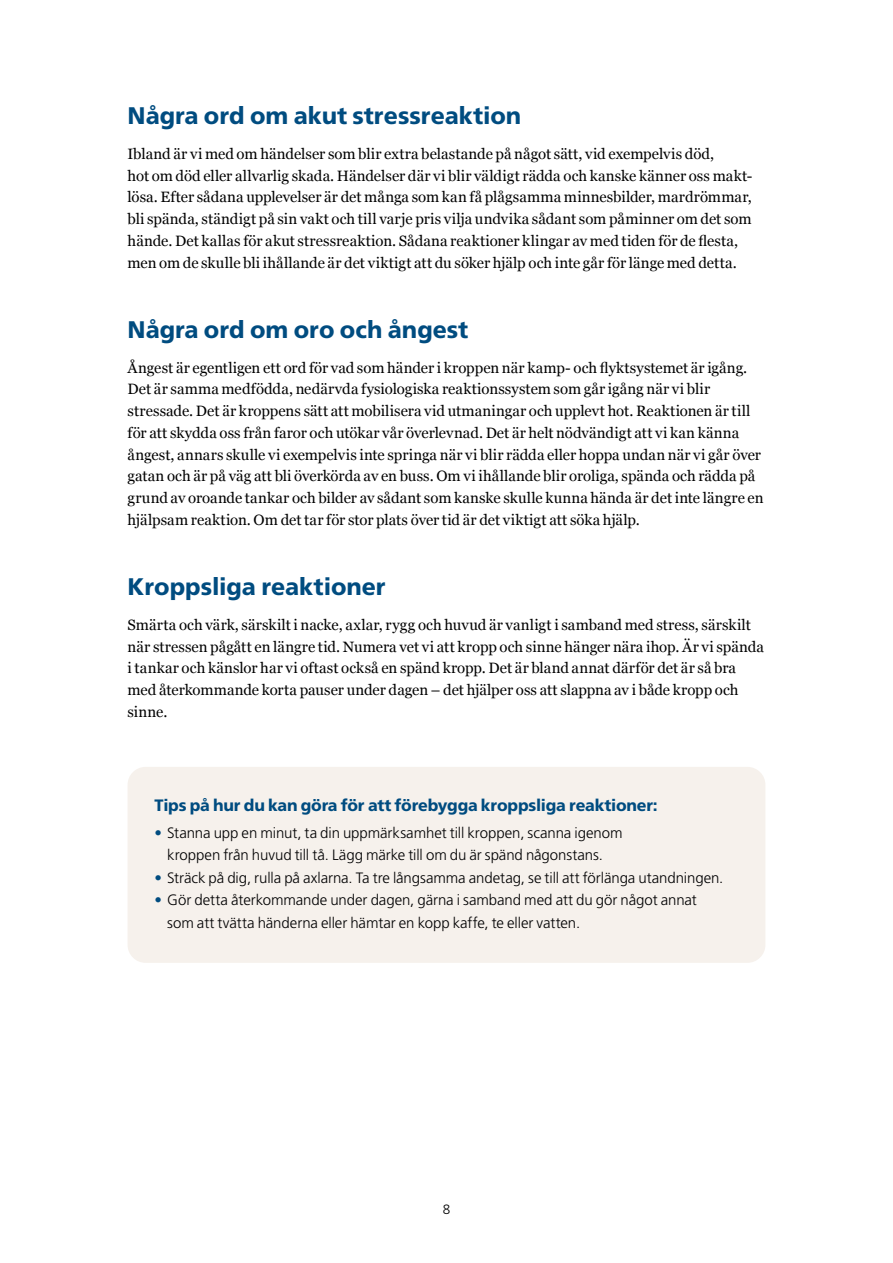
<style>
.page{position:relative;width:893px;height:1263px;background:#fff}
.page>*{position:absolute;margin:0;border:0;box-sizing:border-box;transform-origin:0 0}
.t1{font:800 24px "Frutiger SLLOTF";letter-spacing:-.005em;color:#004c80}
.t2{font:800 16.5px "Frutiger SLLOTF";letter-spacing:-.015em;color:#004c80}
.Brödtext{font:15px/21.8px "Georgia";color:#000001}
.t3{font:300 15px/22.5px "Frutiger SLLOTF";letter-spacing:-.005em;color:#000001;text-align:center}
.t4{font:300 13.5px "Frutiger SLLOTF";color:#000001}
.s1{color:#004c80}
</style>
<div class="page">
<div style="left:128px;top:767px;width:637px;height:196px;background:#f6f1ec;border-radius:18px"></div>
<h1 class="t1" style="left:128px;top:102px;width:395px">Några ord om akut stressreaktion</h1>
<p class="Brödtext" style="left:128px;top:142px;width:626px">Ibland är vi med om händelser som blir extra belastande på något sätt, vid exempelvis död,<br>hot om död eller allvarlig skada. Händelser där vi blir väldigt rädda och kanske känner oss makt&shy;lösa. Efter sådana upplevelser är det många som kan få plågsamma minnesbilder, mardrömmar, bli spända, ständigt på sin vakt och till varje pris vilja undvika sådant som påminner om det som hände. Det kallas för akut stressreaktion. Sådana reaktioner klingar av med tiden för de flesta, men om de skulle bli ihållande är det viktigt att du söker hjälp och inte går för länge med detta.</p>
<h1 class="t1" style="left:128px;top:315px;width:342px">Några ord om oro och ångest</h1>
<p class="Brödtext" style="left:128px;top:356px;width:637px">Ångest är egentligen ett ord för vad som händer i kroppen när kamp- och flyktsystemet är igång.<br>Det är samma medfödda, nedärvda fysiologiska reaktionssystem som går igång när vi blir stressade. Det är kroppens sätt att mobilisera vid utmaningar och upplevt hot. Reaktionen är till för att skydda oss från faror och utökar vår överlevnad. Det är helt nödvändigt att vi kan känna ångest, annars skulle vi exempelvis inte springa när vi blir rädda eller hoppa undan när vi går över gatan och är på väg att bli överkörda av en buss. Om vi ihållande blir oroliga, spända och rädda på grund av oroande tankar och bilder av sådant som kanske skulle kunna hända är det inte längre en hjälpsam reaktion. Om det tar för stor plats över tid är det viktigt att söka hjälp.</p>
<h1 class="t1" style="left:128px;top:573px;width:260px">Kroppsliga reaktioner</h1>
<p class="Brödtext" style="left:128px;top:613px;width:638px">Smärta och värk, särskilt i nacke, axlar, rygg och huvud är vanligt i samband med stress, särskilt när stressen pågått en längre tid. Numera vet vi att kropp och sinne hänger nära ihop. Är vi spända i tankar och känslor har vi oftast också en spänd kropp. Det är bland annat därför det är så bra med återkommande korta pauser under dagen – det hjälper oss att slappna av i både kropp och sinne.</p>
<h2 class="t2" style="left:154px;top:795px;width:505px">Tips på hur du kan göra för att förebygga kroppsliga reaktioner:</h2>
<p class="t3" style="left:154px;top:822px;width:470px"><span class="s1">•</span> Stanna upp en minut, ta din uppmärksamhet till kroppen, scanna igenom kroppen från huvud till tå. Lägg märke till om du är spänd någonstans.</p>
<p class="t3" style="left:154px;top:867px;width:570px"><span class="s1">•</span> Sträck på dig, rulla på axlarna. Ta tre långsamma andetag, se till att förlänga utandningen.</p>
<p class="t3" style="left:167px;top:889px;width:531px;text-align:left;text-indent:-13px"><span class="s1">•</span> Gör detta återkommande under dagen, gärna i samband med att du gör något annat som att tvätta händerna eller hämtar en kopp kaffe, te eller vatten.</p>
<p class="t4" style="left:443px;top:1201px;width:9px">8</p>
</div>
